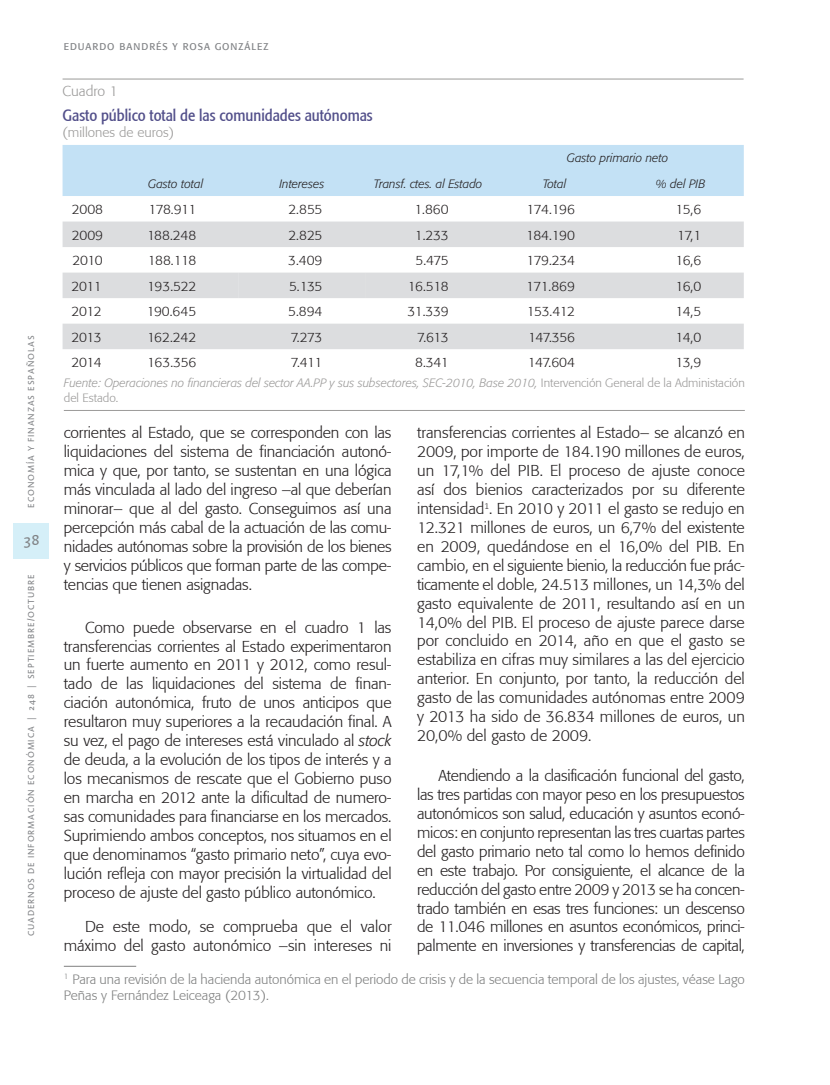
<style>
.page{position:relative;width:830px;height:1085px;background:#fff}
.page>*{position:absolute;margin:0;border:0;box-sizing:border-box;transform-origin:0 0}
._013-Cuadro-Grafico{font:condensed 16.5px "Formata";color:#524f8a}
._006_-_Texto_General{font:300 15.75px/18.9px "Formata";letter-spacing:-.01em;color:#231f20;text-align:justify}
.t1{font:15px "Linotype Aroma";color:#808285}
._012-Tabla-Cuadro-Gr{font:300 14.25px "Formata";color:#9b9a99}
._016-Tabla-Cuadro__t{font:300 13.5px "Formata";letter-spacing:-.02em;color:#231f20}
._007_-_Nota_pie_de_p{font:300 13.5px/16.2px "Formata";color:#7f8080}
._014-Cuadro-Grafico{font:300 13.5px "Formata";color:#9b9a99}
._017-Tabla-Cuadro-Gr{font:italic 300 12px/14.4px "Formata";color:#9b9a99}
._015-Tabla__Encabeza{font:italic 300 12px "Formata";color:#231f20}
.t2{font:9.75px "Formata";letter-spacing:.1em;color:#808285}
.t3{font:9px "Linotype Aroma";letter-spacing:.1em;color:#808285}
.s1{font-style:normal}
.s2{font-style:italic}
</style>
<div class="page">
<div style="left:14px;top:523px;width:35px;height:35px;background:#d5eff8"></div>
<hr style="left:63px;top:79px;width:680px;height:1px;background:#9b9a99">
<div style="left:63px;top:145px;width:680px;height:51px;background:#c3e1f5"></div>
<svg style="left:63px;top:221px;width:680px;height:128px"></svg>
<div style="left:63px;top:272px;width:680px;height:26px;background:#dcdddf"></div>
<hr style="left:64px;top:410px;width:680px;height:1px;background:#9b9a99">
<hr style="left:64px;top:965px;width:72px;height:1px;background:#7f8080">
<p class="t3" style="left:25px;top:508px;width:174px;rotate:-90deg">ECONOMÍA Y FINANZAS ESPAÑOLAS</p>
<p class="t1" style="left:23px;top:530px;width:18px">38</p>
<p class="t3" style="left:25px;top:936px;width:363px;rotate:-90deg">CUADERNOS DE INFORMACIÓN ECONÓMICA | 248 | SEPTIEMBRE/OCTUBRE</p>
<p class="t2" style="left:64px;top:40px;width:206px">EDUARDO BANDRÉS Y ROSA GONZÁLEZ</p>
<p class="_012-Tabla-Cuadro-Gr" style="left:63px;top:83px;width:57px">Cuadro 1</p>
<p class="_013-Cuadro-Grafico" style="left:63px;top:105px;width:311px">Gasto público total de las comunidades autónomas</p>
<p class="_014-Cuadro-Grafico" style="left:63px;top:124px;width:113px">(millones de euros)</p>
<p class="_015-Tabla__Encabeza" style="left:566px;top:151px;width:103px">Gasto primario neto</p>
<p class="_015-Tabla__Encabeza" style="left:148px;top:176px;width:57px">Gasto total</p>
<p class="_015-Tabla__Encabeza" style="left:279px;top:176px;width:47px">Intereses</p>
<p class="_015-Tabla__Encabeza" style="left:374px;top:176px;width:110px">Transf. ctes. al Estado</p>
<p class="_015-Tabla__Encabeza" style="left:542px;top:176px;width:25px">Total</p>
<p class="_015-Tabla__Encabeza" style="left:655px;top:176px;width:51px">% del PIB</p>
<p class="_016-Tabla-Cuadro__t" style="left:72px;top:201px;width:33px">2008</p>
<p class="_016-Tabla-Cuadro__t" style="left:148px;top:201px;width:49px">178.911</p>
<p class="_016-Tabla-Cuadro__t" style="left:288px;top:201px;width:36px">2.855</p>
<p class="_016-Tabla-Cuadro__t" style="left:414px;top:201px;width:36px">1.860</p>
<p class="_016-Tabla-Cuadro__t" style="left:526px;top:201px;width:50px">174.196</p>
<p class="_016-Tabla-Cuadro__t" style="left:675px;top:201px;width:27px">15,6</p>
<p class="_016-Tabla-Cuadro__t" style="left:72px;top:227px;width:33px">2009</p>
<p class="_016-Tabla-Cuadro__t" style="left:147px;top:227px;width:51px">188.248</p>
<p class="_016-Tabla-Cuadro__t" style="left:288px;top:227px;width:36px">2.825</p>
<p class="_016-Tabla-Cuadro__t" style="left:415px;top:227px;width:35px">1.233</p>
<p class="_016-Tabla-Cuadro__t" style="left:525px;top:227px;width:50px">184.190</p>
<p class="_016-Tabla-Cuadro__t" style="left:676px;top:227px;width:26px">17,1</p>
<p class="_016-Tabla-Cuadro__t" style="left:72px;top:252px;width:32px">2010</p>
<p class="_016-Tabla-Cuadro__t" style="left:148px;top:252px;width:50px">188.118</p>
<p class="_016-Tabla-Cuadro__t" style="left:288px;top:252px;width:36px">3.409</p>
<p class="_016-Tabla-Cuadro__t" style="left:415px;top:252px;width:35px">5.475</p>
<p class="_016-Tabla-Cuadro__t" style="left:526px;top:252px;width:50px">179.234</p>
<p class="_016-Tabla-Cuadro__t" style="left:675px;top:252px;width:27px">16,6</p>
<p class="_016-Tabla-Cuadro__t" style="left:72px;top:278px;width:32px">2011</p>
<p class="_016-Tabla-Cuadro__t" style="left:147px;top:278px;width:50px">193.522</p>
<p class="_016-Tabla-Cuadro__t" style="left:289px;top:278px;width:35px">5.135</p>
<p class="_016-Tabla-Cuadro__t" style="left:408px;top:278px;width:42px">16.518</p>
<p class="_016-Tabla-Cuadro__t" style="left:525px;top:278px;width:50px">171.869</p>
<p class="_016-Tabla-Cuadro__t" style="left:675px;top:278px;width:27px">16,0</p>
<p class="_016-Tabla-Cuadro__t" style="left:72px;top:303px;width:32px">2012</p>
<p class="_016-Tabla-Cuadro__t" style="left:147px;top:303px;width:51px">190.645</p>
<p class="_016-Tabla-Cuadro__t" style="left:288px;top:303px;width:36px">5.894</p>
<p class="_016-Tabla-Cuadro__t" style="left:407px;top:303px;width:43px">31.339</p>
<p class="_016-Tabla-Cuadro__t" style="left:526px;top:303px;width:50px">153.412</p>
<p class="_016-Tabla-Cuadro__t" style="left:675px;top:303px;width:27px">14,5</p>
<p class="_016-Tabla-Cuadro__t" style="left:72px;top:329px;width:32px">2013</p>
<p class="_016-Tabla-Cuadro__t" style="left:147px;top:329px;width:51px">162.242</p>
<p class="_016-Tabla-Cuadro__t" style="left:290px;top:329px;width:33px">7.273</p>
<p class="_016-Tabla-Cuadro__t" style="left:417px;top:329px;width:33px">7.613</p>
<p class="_016-Tabla-Cuadro__t" style="left:528px;top:329px;width:48px">147.356</p>
<p class="_016-Tabla-Cuadro__t" style="left:675px;top:329px;width:27px">14,0</p>
<p class="_016-Tabla-Cuadro__t" style="left:72px;top:354px;width:32px">2014</p>
<p class="_016-Tabla-Cuadro__t" style="left:147px;top:354px;width:50px">163.356</p>
<p class="_016-Tabla-Cuadro__t" style="left:291px;top:354px;width:33px">7.411</p>
<p class="_016-Tabla-Cuadro__t" style="left:415px;top:354px;width:35px">8.341</p>
<p class="_016-Tabla-Cuadro__t" style="left:527px;top:354px;width:49px">147.604</p>
<p class="_016-Tabla-Cuadro__t" style="left:675px;top:354px;width:27px">13,9</p>
<p class="_017-Tabla-Cuadro-Gr" style="left:64px;top:376px;width:682px">Fuente: Operaciones no financieras del sector AA.PP y sus subsectores, SEC-2010, Base 2010, <span class="s1">Intervención General de la Administación del Estado.</span></p>
<p class="_006_-_Texto_General" style="left:64px;top:423px;width:329px">corrientes al Estado, que se corresponden con las liquidaciones del sistema de financiación autonó&shy;mica y que, por tanto, se sustentan en una lógica más vinculada al lado del ingreso –al que deberían minorar– que al del gasto. Conseguimos así una percepción más cabal de la actuación de las comu&shy;nidades autónomas sobre la provisión de los bienes y servicios públicos que forman parte de las compe&shy;tencias que tienen asignadas.</p>
<p class="_006_-_Texto_General" style="left:64px;top:617px;width:329px;text-indent:21px">Como puede observarse en el cuadro 1 las transferencias corrientes al Estado experimentaron un fuerte aumento en 2011 y 2012, como resul&shy;tado de las liquidaciones del sistema de finan&shy;ciación autonómica, fruto de unos anticipos que resultaron muy superiores a la recaudación final. A su vez, el pago de intereses está vinculado al <span class="s2">stock </span>de deuda, a la evolución de los tipos de interés y a los mecanismos de rescate que el Gobierno puso en marcha en 2012 ante la dificultad de numero&shy;sas comunidades para financiarse en los mercados.<br>Suprimiendo ambos conceptos, nos situamos en el que denominamos “gasto primario neto”, cuya evo&shy;lución refleja con mayor precisión la virtualidad del proceso de ajuste del gasto público autonómico.</p>
<p class="_006_-_Texto_General" style="left:64px;top:917px;width:329px;text-align:right">De este modo, se comprueba que el valor máximo del gasto autonómico –sin intereses ni</p>
<p class="_006_-_Texto_General" style="left:417px;top:423px;width:329px">transferencias corrientes al Estado– se alcanzó en 2009, por importe de 184.190 millones de euros, un 17,1% del PIB. El proceso de ajuste conoce así dos bienios caracterizados por su diferente intensidad<sup>1</sup>. En 2010 y 2011 el gasto se redujo en 12.321 millones de euros, un 6,7% del existente en 2009, quedándose en el 16,0% del PIB. En cambio, en el siguiente bienio, la reducción fue prác&shy;ticamente el doble, 24.513 millones, un 14,3% del gasto equivalente de 2011, resultando así en un 14,0% del PIB. El proceso de ajuste parece darse por concluido en 2014, año en que el gasto se estabiliza en cifras muy similares a las del ejercicio anterior. En conjunto, por tanto, la reducción del gasto de las comunidades autónomas entre 2009 y 2013 ha sido de 36.834 millones de euros, un 20,0% del gasto de 2009.</p>
<p class="_006_-_Texto_General" style="left:417px;top:766px;width:329px;text-indent:21px">Atendiendo a la clasificación funcional del gasto, las tres partidas con mayor peso en los presupuestos autonómicos son salud, educación y asuntos econó&shy;micos: en conjunto representan las tres cuartas partes del gasto primario neto tal como lo hemos definido en este trabajo. Por consiguiente, el alcance de la reducción del gasto entre 2009 y 2013 se ha concen&shy;trado también en esas tres funciones: un descenso de 11.046 millones en asuntos económicos, princi&shy;palmente en inversiones y transferencias de capital,</p>
<p class="_007_-_Nota_pie_de_p" style="left:64px;top:970px;width:682px"><sup>1</sup> Para una revisión de la hacienda autonómica en el periodo de crisis y de la secuencia temporal de los ajustes, véase Lago<br>Peñas y Fernández Leiceaga (2013).</p>
</div>
